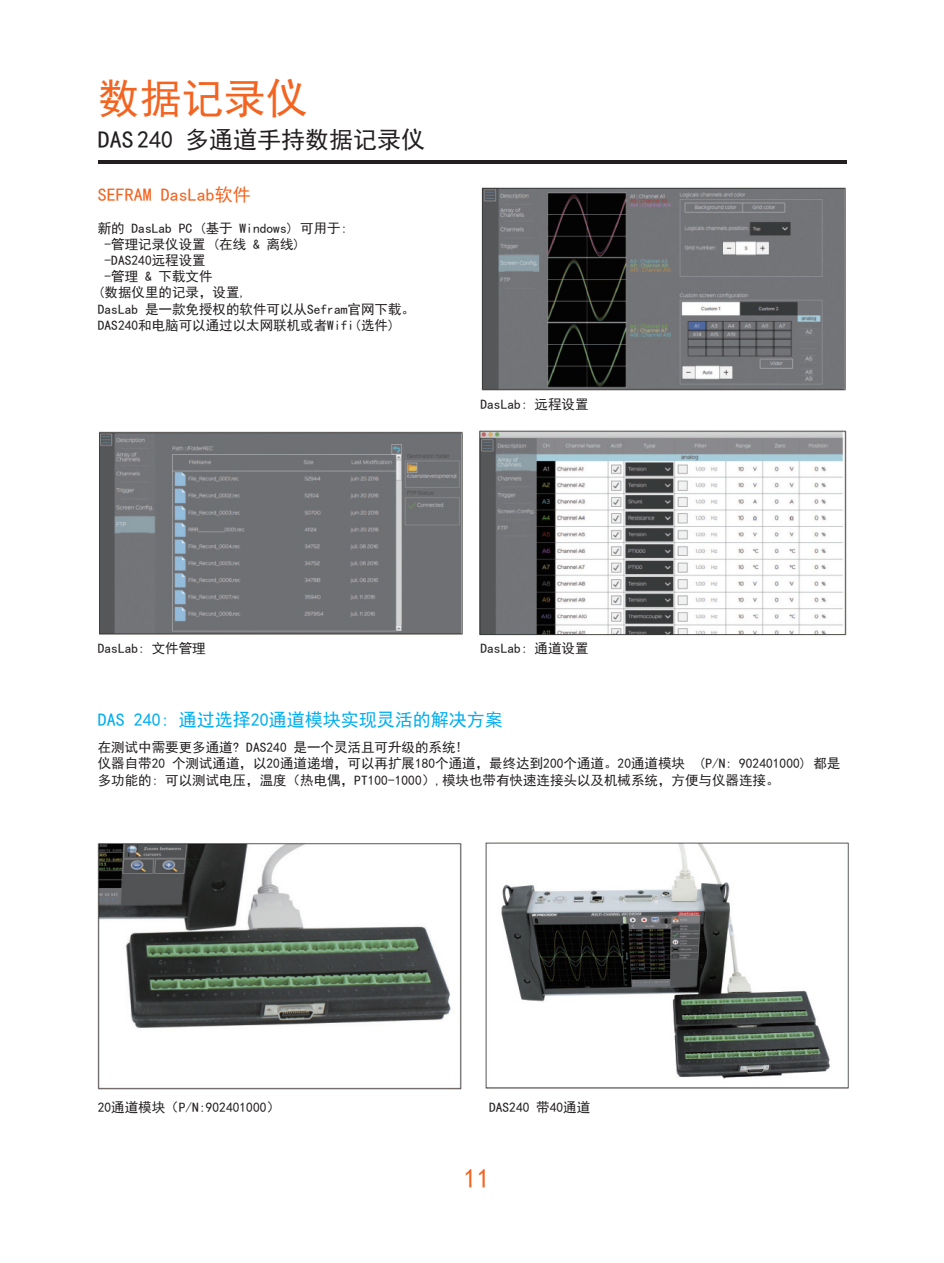
<style>
.page{position:relative;width:944px;height:1263px;background:#fff}
.page>*{position:absolute;margin:0;border:0;box-sizing:border-box;transform-origin:0 0}
.t1{font:42px "Sim Hei";color:#f36421}
.t2{font:27px "Sim Hei";color:#f36421}
.t3{font:24px "Sim Hei";color:#231f20}
.t4{font:18px "Sim Hei";color:#00aeef}
.t5{font:18px "Sim Hei";color:#f36421}
.t6{font:13.5px/16.4px "Sim Hei";color:#231f20}
</style>
<div class="page">
<hr style="left:98px;top:160px;width:748px;height:3px;background:#231f20">
<img style="left:479px;top:431px;width:367px;height:205px">
<img style="left:99px;top:432px;width:364px;height:203px">
<img style="left:481px;top:187px;width:365px;height:203px">
<img style="left:98px;top:843px;width:363px;height:247px">
<img style="left:486px;top:842px;width:363px;height:247px">
<h1 class="t1" style="left:98px;top:77px;width:211px">数据记录仪</h1>
<h3 class="t3" style="left:98px;top:127px;width:329px">DAS 240 多通道手持数据记录仪</h3>
<h3 class="t5" style="left:98px;top:186px;width:155px">SEFRAM DasLab软件</h3>
<p class="t6" style="left:98px;top:220px;width:251px">新的 DasLab PC (基于 Windows) 可用于:</p>
<p class="t6" style="left:105px;top:236px;width:197px">-管理记录仪设置 (在线 &amp; 离线)</p>
<p class="t6" style="left:105px;top:252px;width:103px">-DAS240远程设置</p>
<p class="t6" style="left:105px;top:268px;width:110px">-管理 &amp; 下载文件</p>
<p class="t6" style="left:98px;top:284px;width:150px">(数据仪里的记录，设置,</p>
<p class="t6" style="left:98px;top:301px;width:319px">DasLab 是一款免授权的软件可以从Sefram官网下载。</p>
<p class="t6" style="left:98px;top:317px;width:299px">DAS240和电脑可以通过以太网联机或者Wifi(选件)</p>
<p class="t6" style="left:480px;top:396px;width:109px">DasLab: 远程设置</p>
<p class="t6" style="left:98px;top:640px;width:110px">DasLab: 文件管理</p>
<p class="t6" style="left:480px;top:640px;width:109px">DasLab: 通道设置</p>
<h3 class="t4" style="left:98px;top:711px;width:407px">DAS 240: 通过选择20通道模块实现灵活的解决方案</h3>
<p class="t6" style="left:98px;top:739px;width:744px">在测试中需要更多通道? DAS240 是一个灵活且可升级的系统!<br>仪器自带20 个测试通道，以20通道递增，可以再扩展180个通道，最终达到200个通道。20通道模块 (P/N: 902401000) 都是多功能的: 可以测试电压，温度（热电偶，PT100-1000）,模块也带有快速连接头以及机械系统，方便与仪器连接。</p>
<p class="t6" style="left:98px;top:1099px;width:184px">20通道模块（P/N:902401000）</p>
<p class="t6" style="left:489px;top:1099px;width:103px">DAS240 带40通道</p>
<h2 class="t2" style="left:463px;top:1165px;width:28px">11</h2>
</div>
